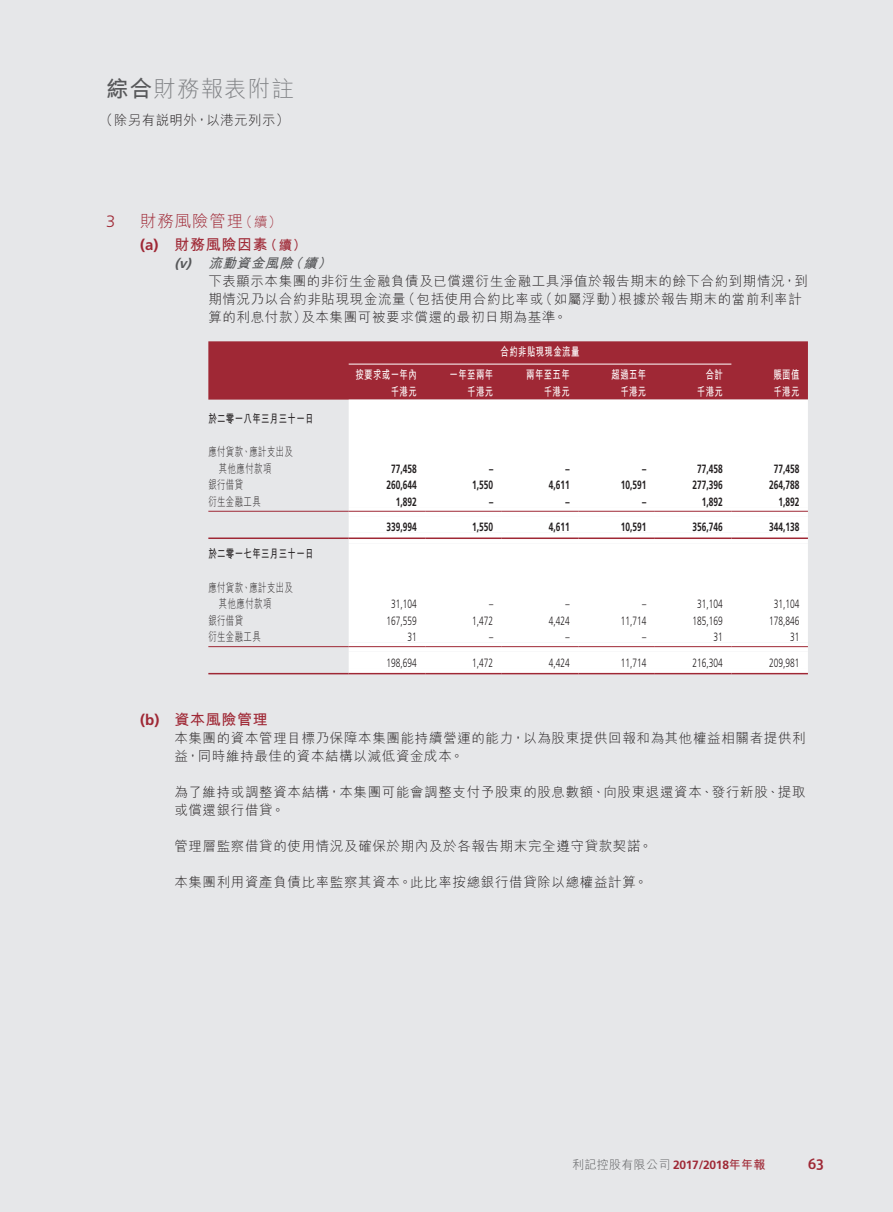
<style>
.page{position:relative;width:893px;height:1212px;background:#e6e7e9}
.page>*{position:absolute;margin:0;border:0;box-sizing:border-box;transform-origin:0 0}
.t1{font:300 22.5px "M Hei HK";letter-spacing:.05em;color:#808285}
.Heading_1{font:300 16.5px "M Hei HK";letter-spacing:.05em;color:#9f2835}
.Heading_1-2{font:300 16.5px "Frutiger LT Std";color:#9f2835}
.Heading_2{font:700 15px "M Hei HK";letter-spacing:.05em;color:#9f2835}
.t2{font:500 15px "Unit";color:#9f2835}
.Body_Text{font:300 13.5px/18px "M Hei HK";letter-spacing:.05em;color:#231f20}
.Body_Text-2{font:300 13.5px "M Hei HK";letter-spacing:.03em;color:#231f20}
.Heading_3{font:italic 700 13.5px "M Hei HK";color:#57585a}
.Body_Text-3{font:700 12px "Frutiger LT Std";color:#231f20;scale:.7 1}
.Body_Text-4{font:300 12px "Frutiger LT Std";color:#231f20;scale:.7 1}
.Body_Text-5{font:700 12px "M Hei HK";letter-spacing:.05em;color:#fff;scale:.7 1}
.Body_Text-6{font:300 12px/16.5px "M Hei HK";letter-spacing:.05em;color:#231f20;scale:.7 1}
.Body_Text-7{font:700 12px "M Hei HK";letter-spacing:.05em;color:#231f20;scale:.7 1}
.t3{font:700 12px "Frutiger LT Std";letter-spacing:-.02em;color:#9f2835}
.s1{font-weight:700;color:#57585a}
.s2{font-size:13.5px}
.s3{font-family:"Frutiger LT Std"}
.s4{font-family:"M Hei HK";font-weight:300;color:#57585a}
.s5{font-family:"M Hei HK"}
</style>
<div class="page">
<div style="left:208px;top:341px;width:600px;height:59px;background:#9f2835"></div>
<div style="left:349px;top:400px;width:459px;height:107px;background:#fff"></div>
<div style="left:349px;top:507px;width:459px;height:166px;background:#fff"></div>
<hr style="left:349px;top:364px;width:382px;height:1px;background:#fff">
<hr style="left:208px;top:511px;width:141px;height:1px;background:#9f2835">
<hr style="left:349px;top:511px;width:76px;height:1px;background:#9f2835">
<hr style="left:425px;top:511px;width:77px;height:1px;background:#9f2835">
<hr style="left:502px;top:511px;width:76px;height:1px;background:#9f2835">
<hr style="left:578px;top:511px;width:77px;height:1px;background:#9f2835">
<hr style="left:655px;top:511px;width:76px;height:1px;background:#9f2835">
<hr style="left:731px;top:511px;width:77px;height:1px;background:#9f2835">
<hr style="left:208px;top:537px;width:141px;height:2px;background:#9f2835">
<hr style="left:349px;top:537px;width:76px;height:2px;background:#9f2835">
<hr style="left:425px;top:537px;width:77px;height:2px;background:#9f2835">
<hr style="left:502px;top:537px;width:76px;height:2px;background:#9f2835">
<hr style="left:578px;top:537px;width:77px;height:2px;background:#9f2835">
<hr style="left:655px;top:537px;width:76px;height:2px;background:#9f2835">
<hr style="left:731px;top:537px;width:77px;height:2px;background:#9f2835">
<hr style="left:208px;top:646px;width:141px;height:1px;background:#9f2835">
<hr style="left:349px;top:646px;width:76px;height:1px;background:#9f2835">
<hr style="left:425px;top:646px;width:77px;height:1px;background:#9f2835">
<hr style="left:502px;top:646px;width:76px;height:1px;background:#9f2835">
<hr style="left:578px;top:646px;width:77px;height:1px;background:#9f2835">
<hr style="left:655px;top:646px;width:76px;height:1px;background:#9f2835">
<hr style="left:731px;top:646px;width:77px;height:1px;background:#9f2835">
<hr style="left:208px;top:673px;width:141px;height:1px;background:#9f2835">
<hr style="left:349px;top:673px;width:76px;height:1px;background:#9f2835">
<hr style="left:425px;top:673px;width:77px;height:1px;background:#9f2835">
<hr style="left:502px;top:673px;width:76px;height:1px;background:#9f2835">
<hr style="left:578px;top:673px;width:77px;height:1px;background:#9f2835">
<hr style="left:655px;top:673px;width:76px;height:1px;background:#9f2835">
<hr style="left:731px;top:673px;width:77px;height:1px;background:#9f2835">
<h1 class="t1" style="left:106px;top:77px;width:189px"><span class="s1">綜合</span>財務報表附註</h1>
<p class="Body_Text-2" style="left:100px;top:113px;width:191px">（除另有說明外，以港元列示）</p>
<p class="Heading_1-2" style="left:106px;top:212px;width:11px">3</p>
<p class="Heading_1" style="left:140px;top:213px;width:143px">財務風險管理<span class="s2">（續）</span></p>
<p class="Heading_2" style="left:140px;top:233px;width:167px"><span class="s3">(a)</span> 財務風險因素<span class="s2">（續）</span></p>
<p class="Heading_3" style="left:174px;top:253px;width:163px"><span class="s3">(v)</span> 流動資金風險（續）</p>
<p class="Body_Text" style="left:208px;top:271px;width:601px">下表顯示本集團的非衍生金融負債及已償還衍生金融工具淨值於報告期末的餘下合約到期情況，到期情況乃以合約非貼現現金流量（包括使用合約比率或（如屬浮動）根據於報告期末的當前利率計算的利息付款）及本集團可被要求償還的最初日期為基準。</p>
<p class="Body_Text-5" style="left:501px;top:343px;width:114px">合約非貼現現金流量</p>
<p class="Body_Text-5" style="left:355px;top:366px;width:89px">按要求或一年內</p>
<p class="Body_Text-5" style="left:450px;top:366px;width:64px">一年至兩年</p>
<p class="Body_Text-5" style="left:526px;top:366px;width:64px">兩年至五年</p>
<p class="Body_Text-5" style="left:611px;top:366px;width:51px">超過五年</p>
<p class="Body_Text-5" style="left:706px;top:366px;width:26px">合計</p>
<p class="Body_Text-5" style="left:773px;top:366px;width:39px">賬面值</p>
<p class="Body_Text-5" style="left:391px;top:383px;width:39px">千港元</p>
<p class="Body_Text-5" style="left:467px;top:383px;width:39px">千港元</p>
<p class="Body_Text-5" style="left:544px;top:383px;width:39px">千港元</p>
<p class="Body_Text-5" style="left:620px;top:383px;width:39px">千港元</p>
<p class="Body_Text-5" style="left:697px;top:383px;width:39px">千港元</p>
<p class="Body_Text-5" style="left:773px;top:383px;width:39px">千港元</p>
<p class="Body_Text-7" style="left:208px;top:410px;width:152px">於二零一八年三月三十一日</p>
<p class="Body_Text-6" style="left:219px;top:443px;width:107px;text-indent:-11px">應付貨款、應計支出及其他應付款項</p>
<p class="Body_Text-3" style="left:391px;top:461px;width:38px">77,458</p>
<p class="Body_Text-3" style="left:489px;top:461px;width:7px">–</p>
<p class="Body_Text-3" style="left:566px;top:461px;width:7px">–</p>
<p class="Body_Text-3" style="left:642px;top:461px;width:7px">–</p>
<p class="Body_Text-3" style="left:697px;top:461px;width:38px">77,458</p>
<p class="Body_Text-3" style="left:774px;top:461px;width:38px">77,458</p>
<p class="Body_Text-6" style="left:208px;top:476px;width:51px">銀行借貸</p>
<p class="Body_Text-3" style="left:386px;top:478px;width:45px">260,644</p>
<p class="Body_Text-3" style="left:472px;top:478px;width:31px">1,550</p>
<p class="Body_Text-3" style="left:549px;top:478px;width:31px">4,611</p>
<p class="Body_Text-3" style="left:621px;top:478px;width:38px">10,591</p>
<p class="Body_Text-3" style="left:693px;top:478px;width:45px">277,396</p>
<p class="Body_Text-3" style="left:769px;top:478px;width:45px">264,788</p>
<p class="Body_Text-6" style="left:208px;top:493px;width:76px">衍生金融工具</p>
<p class="Body_Text-3" style="left:396px;top:494px;width:31px">1,892</p>
<p class="Body_Text-3" style="left:489px;top:494px;width:7px">–</p>
<p class="Body_Text-3" style="left:566px;top:494px;width:7px">–</p>
<p class="Body_Text-3" style="left:642px;top:494px;width:7px">–</p>
<p class="Body_Text-3" style="left:702px;top:494px;width:31px">1,892</p>
<p class="Body_Text-3" style="left:778px;top:494px;width:31px">1,892</p>
<p class="Body_Text-3" style="left:386px;top:520px;width:45px">339,994</p>
<p class="Body_Text-3" style="left:472px;top:520px;width:31px">1,550</p>
<p class="Body_Text-3" style="left:549px;top:520px;width:31px">4,611</p>
<p class="Body_Text-3" style="left:621px;top:520px;width:38px">10,591</p>
<p class="Body_Text-3" style="left:693px;top:520px;width:45px">356,746</p>
<p class="Body_Text-3" style="left:769px;top:520px;width:45px">344,138</p>
<p class="Body_Text-7" style="left:208px;top:545px;width:152px">於二零一七年三月三十一日</p>
<p class="Body_Text-6" style="left:219px;top:579px;width:107px;text-indent:-11px">應付貨款、應計支出及其他應付款項</p>
<p class="Body_Text-4" style="left:391px;top:597px;width:38px">31,104</p>
<p class="Body_Text-4" style="left:489px;top:597px;width:7px">–</p>
<p class="Body_Text-4" style="left:566px;top:597px;width:7px">–</p>
<p class="Body_Text-4" style="left:642px;top:597px;width:7px">–</p>
<p class="Body_Text-4" style="left:697px;top:597px;width:38px">31,104</p>
<p class="Body_Text-4" style="left:774px;top:597px;width:38px">31,104</p>
<p class="Body_Text-6" style="left:208px;top:612px;width:51px">銀行借貸</p>
<p class="Body_Text-4" style="left:386px;top:613px;width:45px">167,559</p>
<p class="Body_Text-4" style="left:472px;top:613px;width:31px">1,472</p>
<p class="Body_Text-4" style="left:549px;top:613px;width:31px">4,424</p>
<p class="Body_Text-4" style="left:621px;top:613px;width:38px">11,714</p>
<p class="Body_Text-4" style="left:693px;top:613px;width:45px">185,169</p>
<p class="Body_Text-4" style="left:769px;top:613px;width:45px">178,846</p>
<p class="Body_Text-6" style="left:208px;top:628px;width:76px">衍生金融工具</p>
<p class="Body_Text-4" style="left:407px;top:630px;width:15px">31</p>
<p class="Body_Text-4" style="left:489px;top:630px;width:7px">–</p>
<p class="Body_Text-4" style="left:566px;top:630px;width:7px">–</p>
<p class="Body_Text-4" style="left:642px;top:630px;width:7px">–</p>
<p class="Body_Text-4" style="left:714px;top:630px;width:15px">31</p>
<p class="Body_Text-4" style="left:790px;top:630px;width:15px">31</p>
<p class="Body_Text-4" style="left:386px;top:655px;width:45px">198,694</p>
<p class="Body_Text-4" style="left:472px;top:655px;width:31px">1,472</p>
<p class="Body_Text-4" style="left:549px;top:655px;width:31px">4,424</p>
<p class="Body_Text-4" style="left:621px;top:655px;width:38px">11,714</p>
<p class="Body_Text-4" style="left:693px;top:655px;width:45px">216,304</p>
<p class="Body_Text-4" style="left:769px;top:655px;width:45px">209,981</p>
<p class="Heading_2" style="left:140px;top:708px;width:129px"><span class="s3">(b)</span> 資本風險管理</p>
<p class="Body_Text" style="left:174px;top:729px;width:633px">本集團的資本管理目標乃保障本集團能持續營運的能力，以為股東提供回報和為其他權益相關者提供利益，同時維持最佳的資本結構以減低資金成本。</p>
<p class="Body_Text" style="left:174px;top:783px;width:633px">為了維持或調整資本結構，本集團可能會調整支付予股東的股息數額、向股東退還資本、發行新股、提取或償還銀行借貸。</p>
<p class="Body_Text" style="left:174px;top:837px;width:480px">管理層監察借貸的使用情況及確保於期內及於各報告期末完全遵守貸款契諾。</p>
<p class="Body_Text" style="left:174px;top:873px;width:475px">本集團利用資產負債比率監察其資本。此比率按總銀行借貸除以總權益計算。</p>
<p class="t3" style="left:572px;top:1158px;width:195px"><span class="s4">利記控股有限公司</span> 2017/2018<span class="s5">年年報</span></p>
<p class="t2" style="left:808px;top:1155px;width:17px">63</p>
</div>
